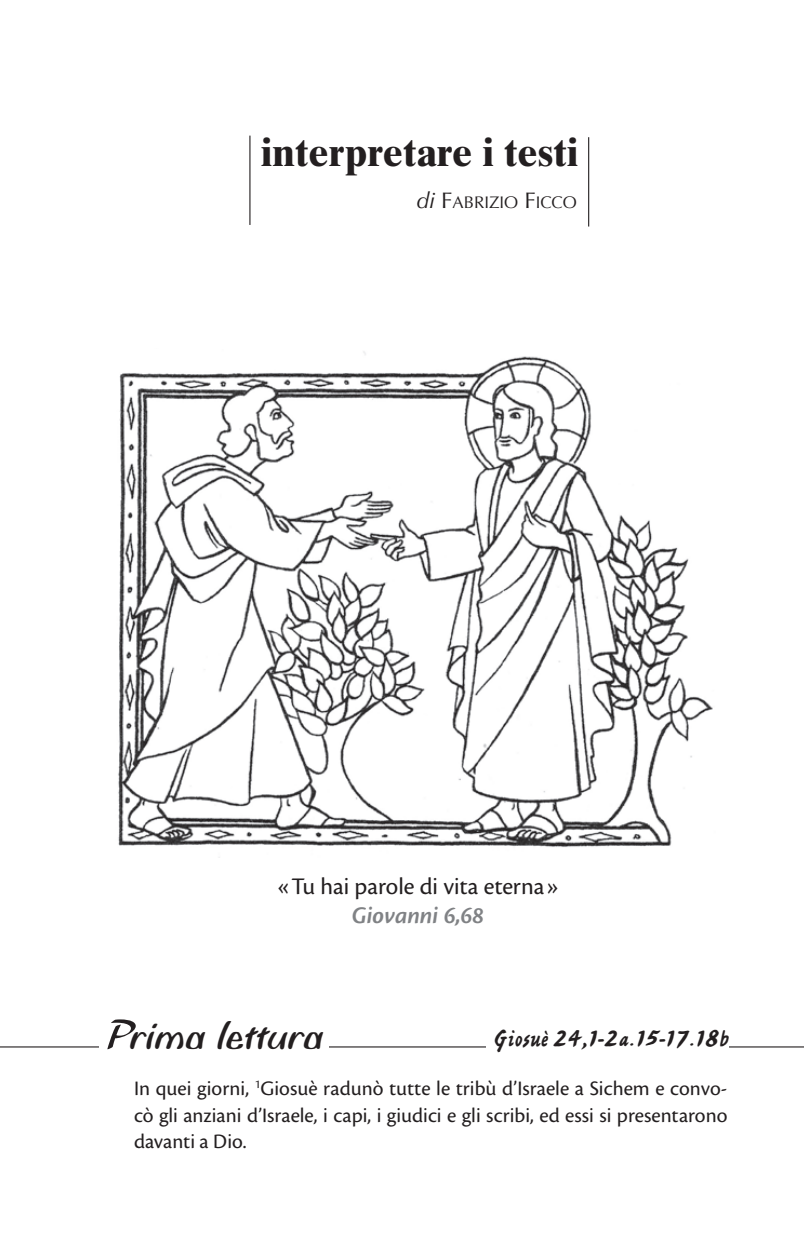
<style>
.page{position:relative;width:804px;height:1238px;background:#fff}
.page>*{position:absolute;margin:0;border:0;box-sizing:border-box;transform-origin:0 0}
.t1{font:45px "Biffo MT Std";color:#231f20}
.t2{font:700 40.5px "Times Ten";color:#231f20}
.t3{font:24.75px "Cronos Pro";color:#231f20}
.t4{font:24.75px "Ashley Script MT Std";color:#231f20}
.t5{font:italic 600 24.75px "Cronos Pro";letter-spacing:-.005em;color:#808285}
.t6{font:21.38px/26.6px "Cronos Pro";letter-spacing:.005em;color:#231f20;text-align:justify}
.t7{font:16.88px "Optima";color:#231f20}
.s1{font-style:italic;font-size:22.5px}
.s2{font-size:22.5px}
.s3{font-family:"Alexa Std";font-size:54px}
</style>
<div class="page">
<hr style="left:0;top:1046px;width:804px;height:1px;background:#231f20">
<div style="left:486px;top:1029px;width:243px;height:24px;background:#fff"></div>
<div style="left:99px;top:1013px;width:229px;height:36px;background:#fff"></div>
<hr style="left:249px;top:136px;width:1px;height:89px;background:#231f20">
<hr style="left:588px;top:137px;width:1px;height:89px;background:#231f20">
<img style="left:118px;top:351px;width:595px;height:496px">
<h2 class="t2" style="left:261px;top:128px;width:318px">interpretare i testi</h2>
<p class="t7" style="left:416px;top:193px;width:162px"><span class="s1">di</span> <span class="s2">F</span>ABRIZIO <span class="s2">F</span>ICCO</p>
<p class="t3" style="left:277px;top:872px;width:283px">«Tu hai parole di vita eterna»</p>
<p class="t5" style="left:352px;top:901px;width:134px">Giovanni 6,68</p>
<h1 class="t1" style="left:105px;top:1007px;width:219px"><span class="s3">P</span>rima lettura</h1>
<p class="t4" style="left:493px;top:1024px;width:237px">Giosuè 24,1-2a.15-17.18b</p>
<p class="t6" style="left:134px;top:1075px;width:595px">In quei giorni, <sup>1</sup>Giosuè radunò tutte le tribù d’Israele a Sichem e convo&shy;cò gli anziani d’Israele, i capi, i giudici e gli scribi, ed essi si presentarono davanti a Dio.</p>
</div>
